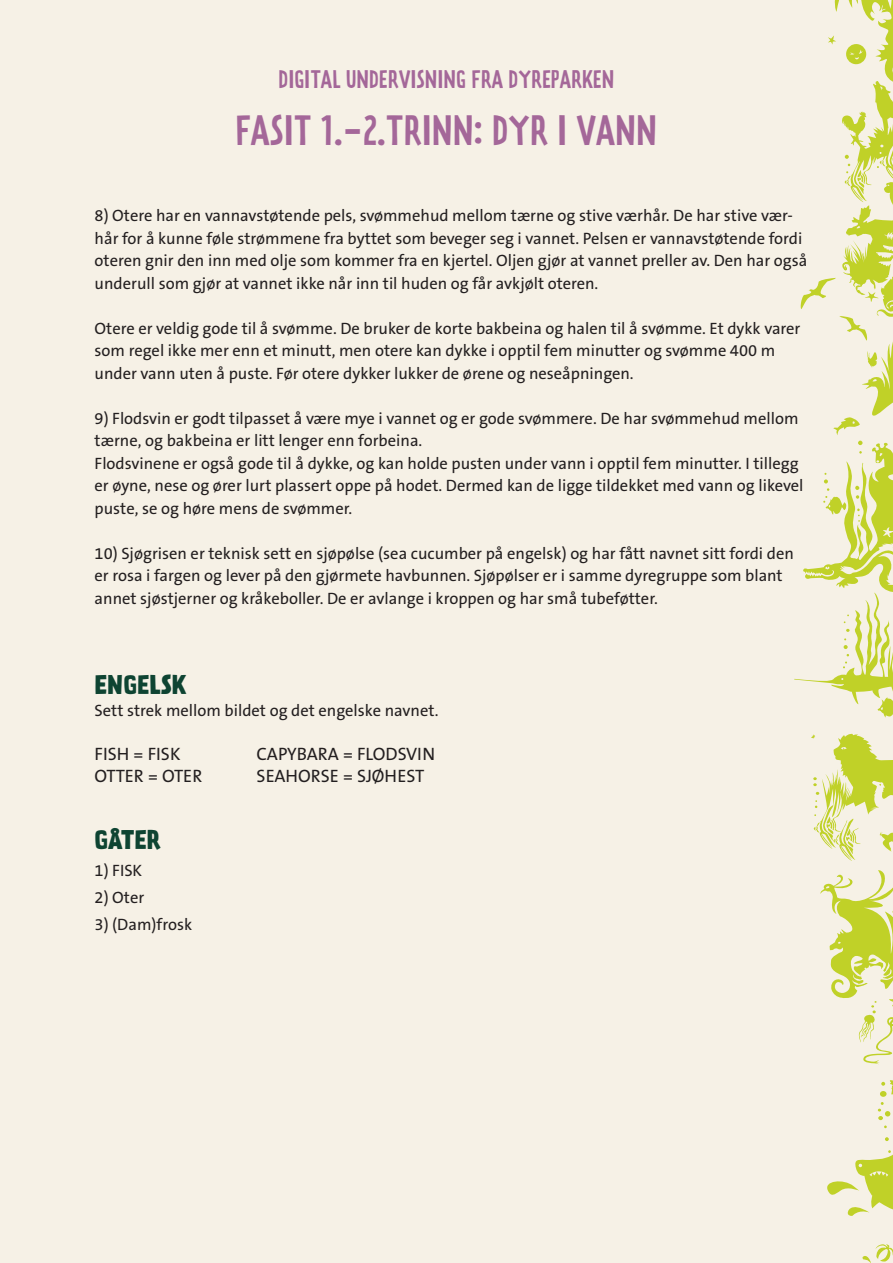
<style>
.page{position:relative;width:893px;height:1263px;background:#f6f1e6}
.page>*{position:absolute;margin:0;border:0;box-sizing:border-box;transform-origin:0 0}
.t1{font:37.5px "Prater Sans One";color:#a46799}
.t2{font:700 24px "Prater Sans Pro";color:#0e4432}
.t3{font:22.5px "Prater Sans One";color:#a46799}
.t4{font:18px "The Sans Plain";color:#231f20}
.t5{font:16.5px/22.5px "The Sans B W5 Plain";color:#231f20}
</style>
<div class="page">
<svg style="left:794px;top:0;width:99px;height:1065px"></svg>
<svg style="left:857px;top:170px;width:9px;height:18px"></svg>
<svg style="left:844px;top:155px;width:7px;height:32px"></svg>
<svg style="left:877px;top:160px;width:6px;height:8px"></svg>
<svg style="left:845px;top:43px;width:22px;height:22px"></svg>
<svg style="left:827px;top:1080px;width:66px;height:183px"></svg>
<svg style="left:878px;top:697px;width:15px;height:21px"></svg>
<h3 class="t3" style="left:279px;top:66px;width:337px">DIGITAL UNDERVISNING FRA DYREPARKEN</h3>
<h1 class="t1" style="left:236px;top:108px;width:423px">FASIT 1.-2.TRINN: DYR I VANN</h1>
<p class="t5" style="left:95px;top:205px;width:714px">8) Otere har en vannavstøtende pels, svømmehud mellom tærne og stive værhår. De har stive vær&shy;hår for å kunne føle strømmene fra byttet som beveger seg i vannet. Pelsen er vannavstøtende fordi oteren gnir den inn med olje som kommer fra en kjertel. Oljen gjør at vannet preller av. Den har også underull som gjør at vannet ikke når inn til huden og får avkjølt oteren.</p>
<p class="t5" style="left:95px;top:317px;width:707px">Otere er veldig gode til å svømme. De bruker de korte bakbeina og halen til å svømme. Et dykk varer som regel ikke mer enn et minutt, men otere kan dykke i opptil fem minutter og svømme 400 m under vann uten å puste. Før otere dykker lukker de ørene og neseåpningen.</p>
<p class="t5" style="left:95px;top:407px;width:710px">9) Flodsvin er godt tilpasset å være mye i vannet og er gode svømmere. De har svømmehud mellom tærne, og bakbeina er litt lenger enn forbeina.<br>Flodsvinene er også gode til å dykke, og kan holde pusten under vann i opptil fem minutter. I tillegg er øyne, nese og ører lurt plassert oppe på hodet. Dermed kan de ligge tildekket med vann og likevel puste, se og høre mens de svømmer.</p>
<p class="t5" style="left:95px;top:542px;width:701px">10) Sjøgrisen er teknisk sett en sjøpølse (sea cucumber på engelsk) og har fått navnet sitt fordi den er rosa i fargen og lever på den gjørmete havbunnen. Sjøpølser er i samme dyregruppe som blant annet sjøstjerner og kråkeboller. De er avlange i kroppen og har små tubeføtter.</p>
<h2 class="t2" style="left:95px;top:666px;width:93px">ENGELSK</h2>
<p class="t5" style="left:95px;top:700px;width:345px">Sett strek mellom bildet og det engelske navnet.</p>
<p class="t4" style="left:95px;top:739px;width:87px">FISH = FISK</p>
<p class="t4" style="left:257px;top:739px;width:180px">CAPYBARA = FLODSVIN</p>
<p class="t4" style="left:95px;top:761px;width:109px">OTTER = OTER</p>
<p class="t4" style="left:257px;top:761px;width:169px">SEAHORSE = SJØHEST</p>
<h2 class="t2" style="left:95px;top:821px;width:68px">GÅTER</h2>
<p class="t5" style="left:95px;top:859px;width:49px">1) FISK</p>
<p class="t5" style="left:95px;top:886px;width:51px">2) Oter</p>
<p class="t5" style="left:95px;top:913px;width:99px">3) (Dam)frosk</p>
</div>
